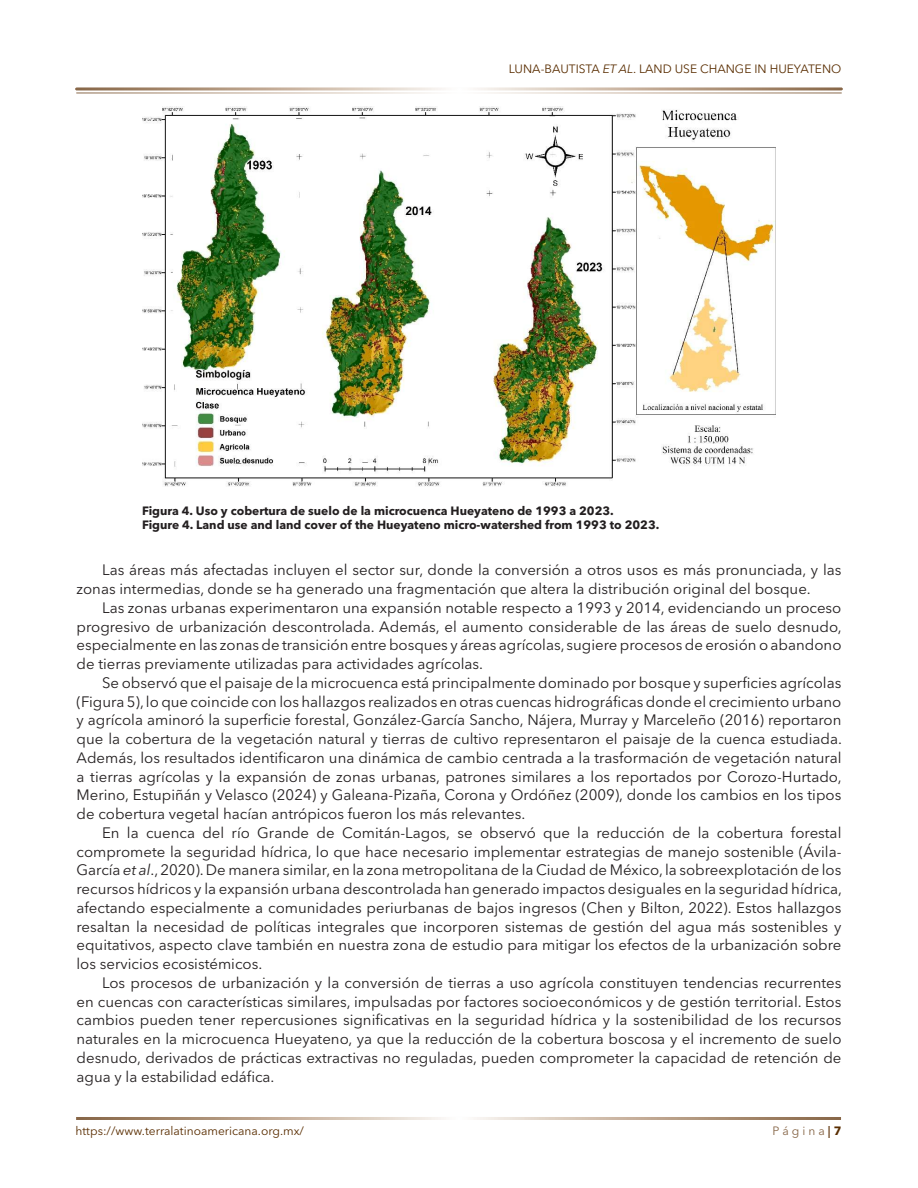
<style>
.page{position:relative;width:918px;height:1188px;background:#fff}
.page>*{position:absolute;margin:0;border:0;box-sizing:border-box;transform-origin:0 0}
._5_-CONTENIDO{font:15px/18.8px "Avenir Next LT Pro";color:#231f20;text-align:justify}
._13_-TITULO_FIGURA{font:700 12px "Avenir Next LT Pro";color:#231f20}
.t1{font:12px "Avenir Next LT Pro";color:#592d00}
.t2{font:12px "Avenir Next LT Pro";color:#866546}
.s1{font-style:italic}
.s2{font-weight:700}
.s3{font-weight:700;color:#592d00}
</style>
<div class="page">
<img style="left:142px;top:106px;width:634px;height:380px">
<p class="t1" style="left:509px;top:62px;width:334px">LUNA-BAUTISTA <span class="s1">ET AL</span>. LAND USE CHANGE IN HUEYATENO</p>
<p class="_13_-TITULO_FIGURA" style="left:142px;top:503px;width:473px">Figura 4. Uso y cobertura de suelo de la microcuenca Hueyateno de 1993 a 2023.</p>
<p class="_13_-TITULO_FIGURA" style="left:142px;top:517px;width:519px">Figure 4. Land use and land cover of the Hueyateno micro-watershed from 1993 to 2023.</p>
<p class="_5_-CONTENIDO" style="left:77px;top:561px;width:766px;text-indent:26px">Las áreas más afectadas incluyen el sector sur, donde la conversión a otros usos es más pronunciada, y las zonas intermedias, donde se ha generado una fragmentación que altera la distribución original del bosque.</p>
<p class="_5_-CONTENIDO" style="left:77px;top:598px;width:767px;text-indent:26px">Las zonas urbanas experimentaron una expansión notable respecto a 1993 y 2014, evidenciando un proceso progresivo de urbanización descontrolada. Además, el aumento considerable de las áreas de suelo desnudo, especialmente en las zonas de transición entre bosques y áreas agrícolas, sugiere procesos de erosión o abandono de tierras previamente utilizadas para actividades agrícolas.</p>
<p class="_5_-CONTENIDO" style="left:77px;top:673px;width:767px;text-indent:26px">Se observó que el paisaje de la microcuenca está principalmente dominado por bosque y superficies agrícolas (Figura 5), lo que coincide con los hallazgos realizados en otras cuencas hidrográficas donde el crecimiento urbano y agrícola aminoró la superficie forestal, González-García Sancho, Nájera, Murray y Marceleño (2016) reportaron que la cobertura de la vegetación natural y tierras de cultivo representaron el paisaje de la cuenca estudiada.<br>Además, los resultados identificaron una dinámica de cambio centrada a la trasformación de vegetación natural a tierras agrícolas y la expansión de zonas urbanas, patrones similares a los reportados por Corozo-Hurtado, Merino, Estupiñán y Velasco (2024) y Galeana-Pizaña, Corona y Ordóñez (2009), donde los cambios en los tipos de cobertura vegetal hacían antrópicos fueron los más relevantes.</p>
<p class="_5_-CONTENIDO" style="left:77px;top:823px;width:767px;text-indent:26px">En la cuenca del río Grande de Comitán-Lagos, se observó que la reducción de la cobertura forestal compromete la seguridad hídrica, lo que hace necesario implementar estrategias de manejo sostenible (Ávila-García <span class="s1">et al</span>., 2020). De manera similar, en la zona metropolitana de la Ciudad de México, la sobreexplotación de los recursos hídricos y la expansión urbana descontrolada han generado impactos desiguales en la seguridad hídrica, afectando especialmente a comunidades periurbanas de bajos ingresos (Chen y Bilton, 2022). Estos hallazgos resaltan la necesidad de políticas integrales que incorporen sistemas de gestión del agua más sostenibles y equitativos, aspecto clave también en nuestra zona de estudio para mitigar los efectos de la urbanización sobre los servicios ecosistémicos.</p>
<p class="_5_-CONTENIDO" style="left:77px;top:973px;width:766px;text-indent:26px">Los procesos de urbanización y la conversión de tierras a uso agrícola constituyen tendencias recurrentes en cuencas con características similares, impulsadas por factores socioeconómicos y de gestión territorial. Estos cambios pueden tener repercusiones significativas en la seguridad hídrica y la sostenibilidad de los recursos naturales en la microcuenca Hueyateno, ya que la reducción de la cobertura boscosa y el incremento de suelo desnudo, derivados de prácticas extractivas no reguladas, pueden comprometer la capacidad de retención de agua y la estabilidad edáfica.</p>
<p class="t1" style="left:76px;top:1124px;width:230px">https://www.terralatinoamericana.org.mx/</p>
<p class="t2" style="left:772px;top:1124px;width:70px">P á g i n a<span class="s2">|</span><span class="s3">7</span></p>
</div>
